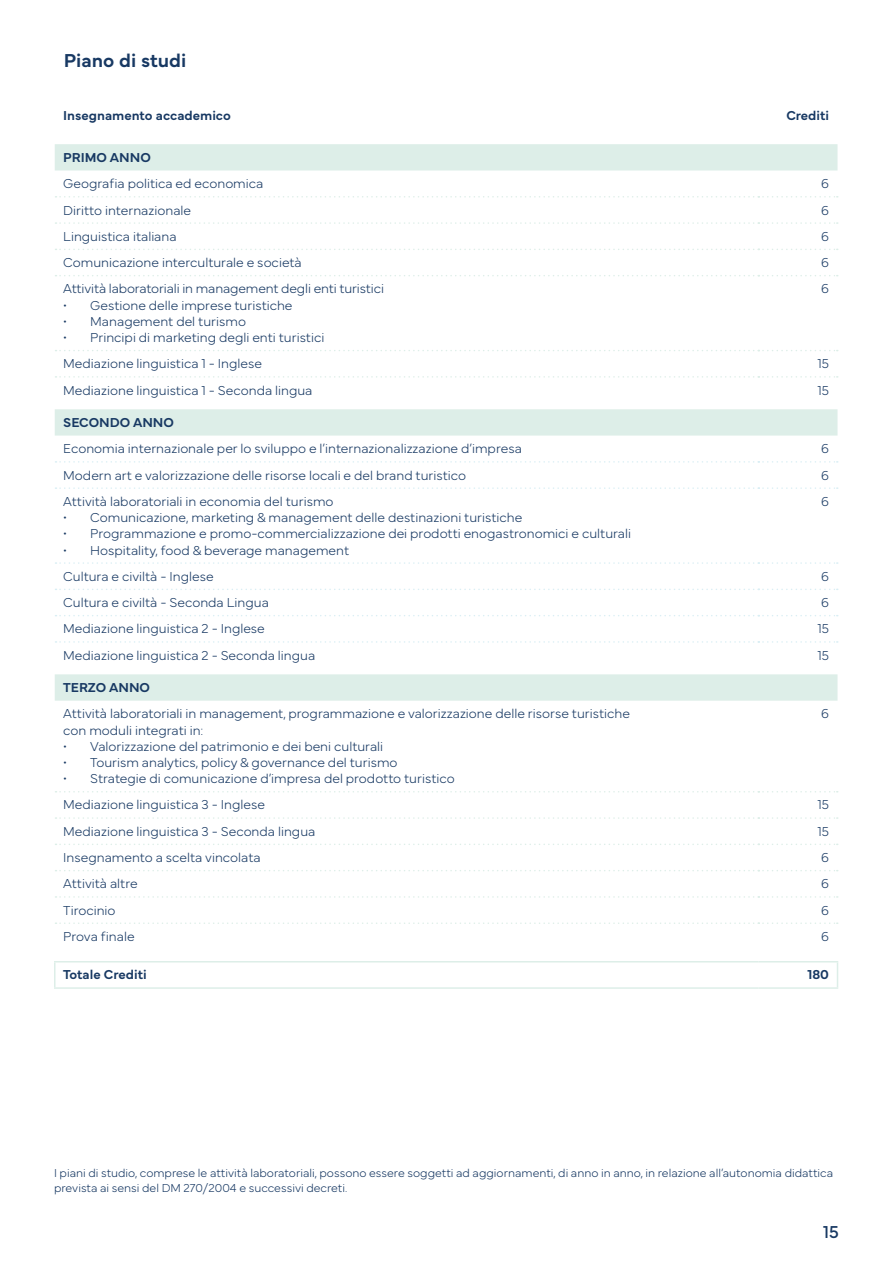
<style>
.page{position:relative;width:893px;height:1263px;background:#fff}
.page>*{position:absolute;margin:0;border:0;box-sizing:border-box;transform-origin:0 0}
.t1{font:600 19.5px "Mundial";color:#183963}
.t2{font:18px "Mundial";color:#183963}
.t3{font:100 13.5px/16.2px "Mundial";color:#183963}
.t4{font:600 13.5px "Mundial";color:#183963}
.t5{font:100 12px/14.4px "Mundial";color:#183963}
</style>
<div class="page">
<svg style="left:55px;top:144px;width:782px;height:557px"></svg>
<svg style="left:56px;top:461px;width:782px;height:2px"></svg>
<svg style="left:56px;top:487px;width:782px;height:2px"></svg>
<svg style="left:56px;top:562px;width:782px;height:2px"></svg>
<svg style="left:56px;top:589px;width:782px;height:1px"></svg>
<svg style="left:56px;top:615px;width:782px;height:1px"></svg>
<svg style="left:56px;top:641px;width:782px;height:2px"></svg>
<hr style="left:54px;top:961px;width:704px;height:1px;background:#ddeee8">
<hr style="left:54px;top:962px;width:2px;height:25px;background:#ddeee8">
<hr style="left:758px;top:961px;width:80px;height:1px;background:#ddeee8">
<svg style="left:837px;top:962px;width:1px;height:25px"></svg>
<hr style="left:54px;top:987px;width:704px;height:2px;background:#ddeee8">
<hr style="left:758px;top:987px;width:80px;height:2px;background:#ddeee8">
<svg style="left:56px;top:791px;width:782px;height:1px"></svg>
<svg style="left:56px;top:817px;width:782px;height:2px"></svg>
<svg style="left:56px;top:844px;width:782px;height:1px"></svg>
<svg style="left:56px;top:870px;width:782px;height:1px"></svg>
<svg style="left:56px;top:896px;width:782px;height:2px"></svg>
<svg style="left:56px;top:922px;width:782px;height:2px"></svg>
<svg style="left:56px;top:196px;width:782px;height:2px"></svg>
<svg style="left:56px;top:222px;width:782px;height:2px"></svg>
<svg style="left:56px;top:249px;width:782px;height:1px"></svg>
<svg style="left:56px;top:275px;width:782px;height:1px"></svg>
<svg style="left:56px;top:350px;width:782px;height:1px"></svg>
<svg style="left:56px;top:376px;width:782px;height:2px"></svg>
<h1 class="t1" style="left:64px;top:46px;width:124px">Piano di studi</h1>
<p class="t4" style="left:63px;top:105px;width:169px">Insegnamento accademico</p>
<p class="t4" style="left:786px;top:105px;width:44px">Crediti</p>
<p class="t4" style="left:63px;top:147px;width:89px">PRIMO ANNO</p>
<p class="t3" style="left:63px;top:174px;width:202px">Geografia politica ed economica</p>
<p class="t3" style="left:821px;top:174px;width:9px">6</p>
<p class="t3" style="left:63px;top:201px;width:129px">Diritto internazionale</p>
<p class="t3" style="left:821px;top:201px;width:9px">6</p>
<p class="t3" style="left:63px;top:227px;width:115px">Linguistica italiana</p>
<p class="t3" style="left:821px;top:227px;width:9px">6</p>
<p class="t3" style="left:63px;top:253px;width:240px">Comunicazione interculturale e società</p>
<p class="t3" style="left:821px;top:253px;width:9px">6</p>
<p class="t3" style="left:63px;top:279px;width:322px">Attività laboratoriali in management degli enti turistici</p>
<p class="t3" style="left:63px;top:296px;width:231px">• Gestione delle imprese turistiche</p>
<p class="t3" style="left:63px;top:312px;width:184px">• Management del turismo</p>
<p class="t3" style="left:63px;top:328px;width:263px">• Principi di marketing degli enti turistici</p>
<p class="t3" style="left:821px;top:279px;width:9px">6</p>
<p class="t3" style="left:63px;top:354px;width:200px">Mediazione linguistica 1 - Inglese</p>
<p class="t3" style="left:817px;top:354px;width:13px">15</p>
<p class="t3" style="left:63px;top:381px;width:251px">Mediazione linguistica 1 - Seconda lingua</p>
<p class="t3" style="left:817px;top:381px;width:13px">15</p>
<p class="t4" style="left:63px;top:412px;width:112px">SECONDO ANNO</p>
<p class="t3" style="left:63px;top:439px;width:460px">Economia internazionale per lo sviluppo e l’internazionalizzazione d’impresa</p>
<p class="t3" style="left:821px;top:439px;width:9px">6</p>
<p class="t3" style="left:63px;top:466px;width:404px">Modern art e valorizzazione delle risorse locali e del brand turistico</p>
<p class="t3" style="left:821px;top:466px;width:9px">6</p>
<p class="t3" style="left:63px;top:492px;width:272px">Attività laboratoriali in economia del turismo</p>
<p class="t3" style="left:63px;top:508px;width:461px">• Comunicazione, marketing &amp; management delle destinazioni turistiche</p>
<p class="t3" style="left:63px;top:524px;width:569px">• Programmazione e promo-commercializzazione dei prodotti enogastronomici e culturali</p>
<p class="t3" style="left:63px;top:540px;width:287px">• Hospitality, food &amp; beverage management</p>
<p class="t3" style="left:821px;top:492px;width:9px">6</p>
<p class="t3" style="left:63px;top:567px;width:152px">Cultura e civiltà - Inglese</p>
<p class="t3" style="left:821px;top:567px;width:9px">6</p>
<p class="t3" style="left:63px;top:593px;width:207px">Cultura e civiltà - Seconda Lingua</p>
<p class="t3" style="left:821px;top:593px;width:9px">6</p>
<p class="t3" style="left:63px;top:619px;width:203px">Mediazione linguistica 2 - Inglese</p>
<p class="t3" style="left:817px;top:619px;width:13px">15</p>
<p class="t3" style="left:63px;top:646px;width:254px">Mediazione linguistica 2 - Seconda lingua</p>
<p class="t3" style="left:817px;top:646px;width:13px">15</p>
<p class="t4" style="left:63px;top:677px;width:88px">TERZO ANNO</p>
<p class="t3" style="left:63px;top:704px;width:568px">Attività laboratoriali in management, programmazione e valorizzazione delle risorse turistiche con moduli integrati in:</p>
<p class="t3" style="left:63px;top:737px;width:321px">• Valorizzazione del patrimonio e dei beni culturali</p>
<p class="t3" style="left:63px;top:753px;width:336px">• Tourism analytics, policy &amp; governance del turismo</p>
<p class="t3" style="left:63px;top:769px;width:393px">• Strategie di comunicazione d’impresa del prodotto turistico</p>
<p class="t3" style="left:821px;top:704px;width:9px">6</p>
<p class="t3" style="left:63px;top:795px;width:203px">Mediazione linguistica 3 - Inglese</p>
<p class="t3" style="left:817px;top:795px;width:13px">15</p>
<p class="t3" style="left:63px;top:822px;width:254px">Mediazione linguistica 3 - Seconda lingua</p>
<p class="t3" style="left:817px;top:822px;width:13px">15</p>
<p class="t3" style="left:63px;top:848px;width:199px">Insegnamento a scelta vincolata</p>
<p class="t3" style="left:821px;top:848px;width:9px">6</p>
<p class="t3" style="left:63px;top:874px;width:76px">Attività altre</p>
<p class="t3" style="left:821px;top:874px;width:9px">6</p>
<p class="t3" style="left:63px;top:901px;width:54px">Tirocinio</p>
<p class="t3" style="left:821px;top:901px;width:9px">6</p>
<p class="t3" style="left:63px;top:927px;width:73px">Prova finale</p>
<p class="t3" style="left:821px;top:927px;width:9px">6</p>
<p class="t4" style="left:63px;top:964px;width:85px">Totale Crediti</p>
<p class="t4" style="left:807px;top:964px;width:23px">180</p>
<p class="t5" style="left:54px;top:1165px;width:781px">I piani di studio, comprese le attività laboratoriali, possono essere soggetti ad aggiornamenti, di anno in anno, in relazione all’autonomia didattica prevista ai sensi del DM 270/2004 e successivi decreti.</p>
<h2 class="t2" style="left:823px;top:1217px;width:17px">15</h2>
</div>
